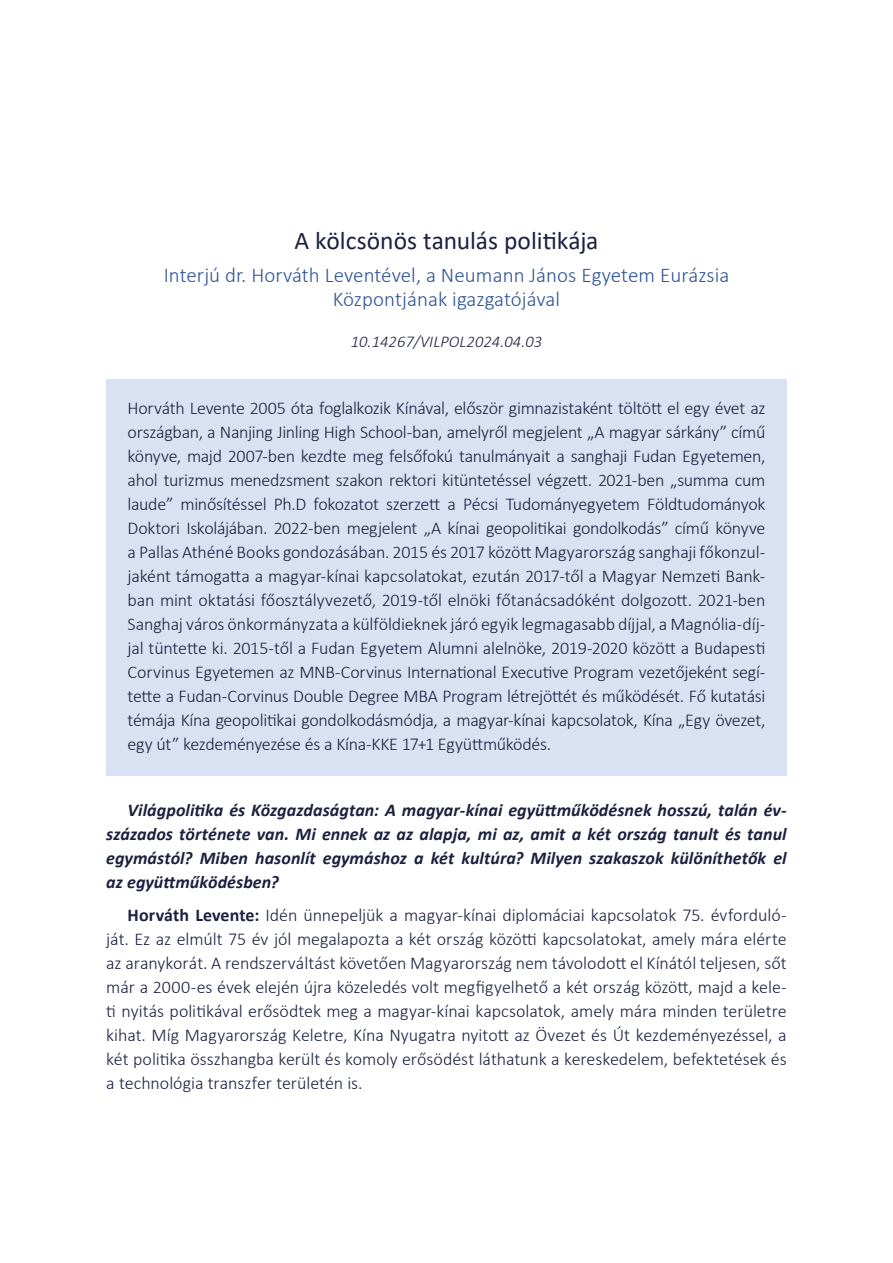
<style>
.page{position:relative;width:893px;height:1263px;background:#fff}
.page>*{position:absolute;margin:0;border:0;box-sizing:border-box;transform-origin:0 0}
.Heading_2{font:25.5px "Calibri";color:#1b213e}
.szerző{font:300 21px/24px "Calibri";letter-spacing:.005em;color:#2f5496;text-align:center}
.bevezető_szöveg{font:300 18px/24px "Calibri";letter-spacing:-.01em;color:#1b213e;text-align:justify}
.Normal_dölt{font:italic 700 18px/24px "Calibri";color:#1b213e;text-align:justify}
.DOI_szám{font:italic 300 16.5px "Calibri";letter-spacing:.005em;color:#1b213e}
.s1{font-weight:700}
</style>
<div class="page">
<div style="left:106px;top:379px;width:681px;height:396px;background:#d9e2f3"></div>
<p class="Heading_2" style="left:294px;top:223px;width:306px">A kölcsönös tanulás politikája</p>
<p class="szerző" style="left:164px;top:263px;width:567px">Interjú dr. Horváth Leventével, a Neumann János Egyetem Eurázsia<br>Központjának igazgatójával</p>
<p class="DOI_szám" style="left:351px;top:331px;width:193px">10.14267/VILPOL2024.04.03</p>
<p class="bevezető_szöveg" style="left:128px;top:395px;width:639px">Horváth Levente 2005 óta foglalkozik Kínával, először gimnazistaként töltött el egy évet az országban, a Nanjing Jinling High School-ban, amelyről megjelent „A magyar sárkány” című könyve, majd 2007-ben kezdte meg felsőfokú tanulmányait a sanghaji Fudan Egyetemen, ahol turizmus menedzsment szakon rektori kitüntetéssel végzett. 2021-ben „summa cum laude” minősítéssel Ph.D fokozatot szerzett a Pécsi Tudományegyetem Földtudományok Doktori Iskolájában. 2022-ben megjelent „A kínai geopolitikai gondolkodás” című könyve a Pallas Athéné Books gondozásában. 2015 és 2017 között Magyarország sanghaji főkonzul&shy;jaként támogatta a magyar-kínai kapcsolatokat, ezután 2017-től a Magyar Nemzeti Bank&shy;ban mint oktatási főosztályvezető, 2019-től elnöki főtanácsadóként dolgozott. 2021-ben Sanghaj város önkormányzata a külföldieknek járó egyik legmagasabb díjjal, a Magnólia-díj&shy;jal tüntette ki. 2015-től a Fudan Egyetem Alumni alelnöke, 2019-2020 között a Budapesti Corvinus Egyetemen az MNB-Corvinus International Executive Program vezetőjeként segí&shy;tette a Fudan-Corvinus Double Degree MBA Program létrejöttét és működését. Fő kutatási témája Kína geopolitikai gondolkodásmódja, a magyar-kínai kapcsolatok, Kína „Egy övezet, egy út” kezdeményezése és a Kína-KKE 17+1 Együttműködés.</p>
<p class="Normal_dölt" style="left:106px;top:797px;width:682px;text-indent:21px">Világpolitika és Közgazdaságtan: A magyar-kínai együttműködésnek hosszú, talán év&shy;százados története van. Mi ennek az az alapja, mi az, amit a két ország tanult és tanul egymástól? Miben hasonlít egymáshoz a két kultúra? Milyen szakaszok különíthetők el az együttműködésben?</p>
<p class="bevezető_szöveg" style="left:106px;top:902px;width:682px;text-indent:21px"><span class="s1">Horváth Levente:</span> Idén ünnepeljük a magyar-kínai diplomáciai kapcsolatok 75. évforduló&shy;ját. Ez az elmúlt 75 év jól megalapozta a két ország közötti kapcsolatokat, amely mára elérte az aranykorát. A rendszerváltást követően Magyarország nem távolodott el Kínától teljesen, sőt már a 2000-es évek elején újra közeledés volt megfigyelhető a két ország között, majd a kele&shy;ti nyitás politikával erősödtek meg a magyar-kínai kapcsolatok, amely mára minden területre kihat. Míg Magyarország Keletre, Kína Nyugatra nyitott az Övezet és Út kezdeményezéssel, a két politika összhangba került és komoly erősödést láthatunk a kereskedelem, befektetések és a technológia transzfer területén is.</p>
</div>
